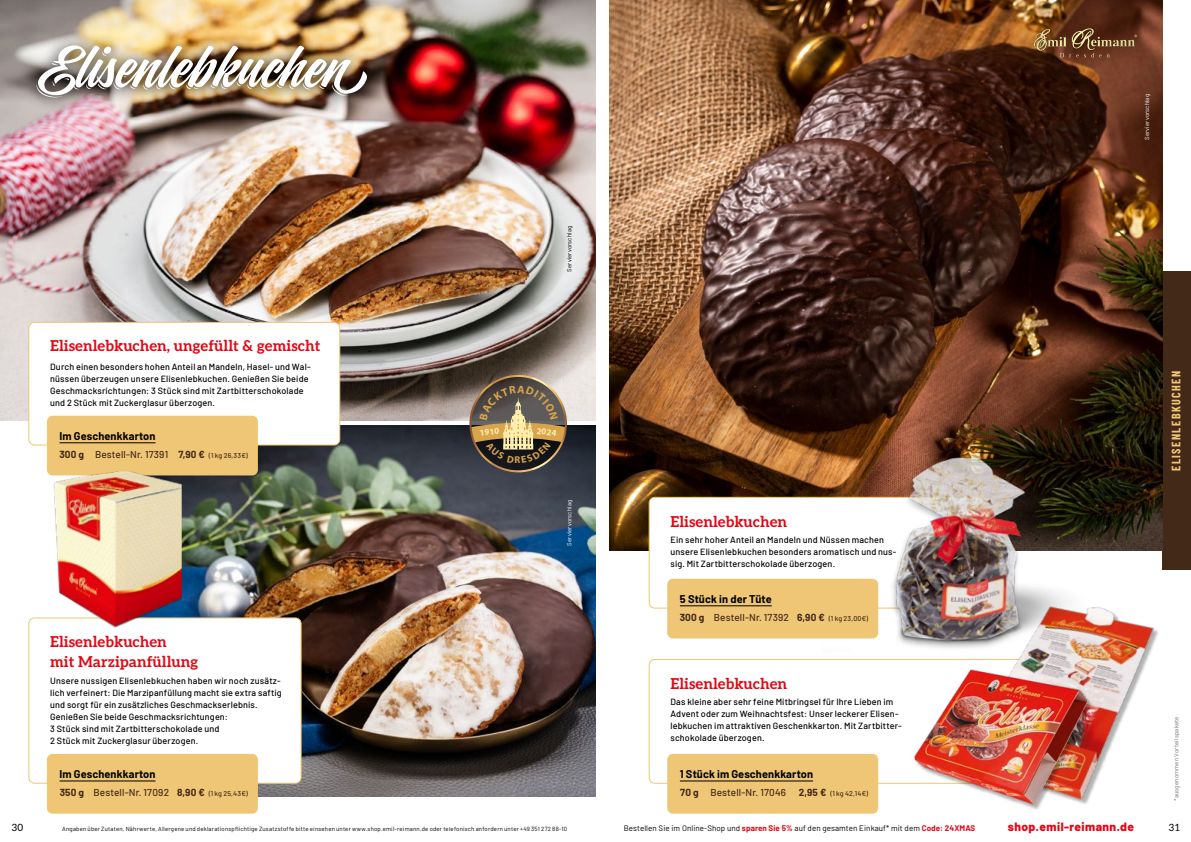
<style>
.page{position:relative;width:1191px;height:842px;background:#fff}
.page>*{position:absolute;margin:0;border:0;box-sizing:border-box;transform-origin:0 0}
.t1{font:55px "Indie Shade";color:#fff}
.t2{font:700 15px/20px "Aleo";color:#e30613}
.t3{font:800 12px "Barlow";letter-spacing:.04em;color:#e30613}
.t4{font:700 12px "Barlow Condensed";letter-spacing:.12em;color:#efc675}
.t5{font:700 11px "Barlow";letter-spacing:.01em;color:#000}
.t6{font:500 10px "Barlow";letter-spacing:.015em;color:#432918}
.t7{font:10px "Aleo";color:#000}
.t8{font:500 9px/12px "Barlow";letter-spacing:.02em;color:#000}
.t9{font:8px "Barlow";letter-spacing:.01em;color:#000}
.t10{font:500 7px "Barlow";color:#432918}
.t11{font:6px "Barlow";letter-spacing:.03em;color:#000}
.t12{font:6px "Barlow";letter-spacing:.02em;color:#fff}
.t13{font:6px "Barlow";letter-spacing:.035em;color:#706f6f}
.s1{font-weight:700}
.s2{font-size:7px}
.s3{font-weight:700;font-size:10px}
.s4{font-weight:700;color:#e30613}
</style>
<div class="page">
<div style="left:1162px;top:272px;width:29px;height:298px;background:#432918"></div>
<img style="left:609px;top:0;width:553px;height:551px">
<img style="left:0;top:0;width:595px;height:421px">
<img style="left:182px;top:426px;width:413px;height:371px">
<div style="left:667px;top:754px;width:211px;height:60px;background:#efc675;border-radius:6px"></div>
<hr style="left:680px;top:781px;width:133px;height:1px;background:#000">
<div style="left:29px;top:618px;width:272px;height:165px;background:#fff;border-radius:6px"></div>
<div style="left:28px;top:617px;width:273px;height:167px;border:1px solid #efc675;border-radius:6px"></div>
<div style="left:47px;top:754px;width:211px;height:60px;background:#efc675;border-radius:6px"></div>
<hr style="left:60px;top:781px;width:96px;height:1px;background:#000">
<div style="left:22px;top:31px;width:360px;height:82px;background:#000;opacity:.66"></div>
<svg style="left:470px;top:376px;width:96px;height:95px"></svg>
<img style="left:929px;top:624px;width:229px;height:165px">
<img style="left:909px;top:663px;width:182px;height:147px">
<div style="left:649px;top:497px;width:333px;height:111px;background:#fff;border-radius:6px"></div>
<div style="left:667px;top:579px;width:211px;height:59px;background:#efc675;border-radius:6px"></div>
<hr style="left:680px;top:606px;width:91px;height:1px;background:#000">
<div style="left:816px;top:456px;width:294px;height:203px;background:#000;opacity:.3"></div>
<img style="left:821px;top:432px;width:317px;height:220px">
<div style="left:29px;top:322px;width:311px;height:123px;background:#fff;border-radius:6px"></div>
<div style="left:28px;top:322px;width:312px;height:123px;border:1px solid #efc675;border-radius:6px"></div>
<div style="left:47px;top:416px;width:211px;height:59px;background:#efc675;border-radius:6px"></div>
<hr style="left:60px;top:443px;width:96px;height:1px;background:#000">
<img style="left:46px;top:471px;width:136px;height:157px">
<svg style="left:1033px;top:28px;width:102px;height:23px;background:#775132"></svg>
<svg style="left:470px;top:385px;width:96px;height:78px;background:#746752"></svg>
<h1 class="t1" style="left:50px;top:33px;width:337px">Elisenlebkuchen</h1>
<h2 class="t2" style="left:50px;top:335px;width:272px">Elisenlebkuchen, ungefüllt &amp; gemischt</h2>
<p class="t8" style="left:50px;top:360px;width:262px">Durch einen besonders hohen Anteil an Mandeln, Hasel- und Wal&shy;nüssen überzeugen unsere Elisenlebkuchen. Genießen Sie beide Geschmacksrichtungen: 3 Stück sind mit Zartbitterschokolade und 2 Stück mit Zuckerglasur überzogen.</p>
<p class="t5" style="left:60px;top:428px;width:97px">Im Geschenkkarton</p>
<p class="t6" style="left:59px;top:447px;width:190px"><span class="s1">300 g</span> Bestell-Nr. 17391 <span class="s1">7,90 €</span> <span class="s2">(1 kg 26,33€)</span></p>
<h2 class="t2" style="left:50px;top:630px;width:149px">Elisenlebkuchen<br>mit Marzipanfüllung</h2>
<p class="t8" style="left:50px;top:674px;width:233px">Unsere nussigen Elisenlebkuchen haben wir noch zusätz&shy;lich verfeinert: Die Marzipanfüllung macht sie extra saftig und sorgt für ein zusätzliches Geschmackserlebnis.<br>Genießen Sie beide Geschmacksrichtungen:<br>3 Stück sind mit Zartbitterschokolade und<br>2 Stück mit Zuckerglasur überzogen.</p>
<p class="t5" style="left:60px;top:766px;width:97px">Im Geschenkkarton</p>
<p class="t6" style="left:60px;top:785px;width:190px"><span class="s1">350 g</span> Bestell-Nr. 17092 <span class="s1">8,90 €</span> <span class="s2">(1 kg 25,43€)</span></p>
<p class="t11" style="left:565px;top:272px;width:47px;rotate:-90deg">Serviervorschlag</p>
<p class="t12" style="left:565px;top:546px;width:47px;rotate:-90deg">Serviervorschlag</p>
<h2 class="t2" style="left:670px;top:511px;width:118px">Elisenlebkuchen</h2>
<p class="t8" style="left:670px;top:533px;width:227px">Ein sehr hoher Anteil an Mandeln und Nüssen machen unsere Elisenlebkuchen besonders aromatisch und nus&shy;sig. Mit Zartbitterschokolade überzogen.</p>
<p class="t5" style="left:680px;top:591px;width:93px">5 Stück in der Tüte</p>
<p class="t6" style="left:679px;top:610px;width:190px"><span class="s1">300 g</span> Bestell-Nr. 17392 <span class="s1">6,90 €</span> <span class="s2">(1 kg 23,00€)</span></p>
<h2 class="t2" style="left:670px;top:673px;width:118px">Elisenlebkuchen</h2>
<p class="t8" style="left:670px;top:695px;width:233px">Das kleine aber sehr feine Mitbringsel für Ihre Lieben im Advent oder zum Weihnachtsfest: Unser leckerer Elisen&shy;lebkuchen im attraktiven Geschenkkarton. Mit Zartbitter&shy;schokolade überzogen.</p>
<p class="t5" style="left:680px;top:766px;width:135px">1 Stück im Geschenkkarton</p>
<p class="t6" style="left:680px;top:785px;width:107px"><span class="s1">70 g</span> Bestell-Nr. 17046</p>
<p class="t10" style="left:798px;top:789px;width:71px"><span class="s3">2,95 €</span> (1 kg 42,14€)</p>
<p class="t12" style="left:1142px;top:140px;width:47px;rotate:-90deg">Serviervorschlag</p>
<h3 class="t4" style="left:1167px;top:471px;width:102px;rotate:-90deg">ELISENLEBKUCHEN</h3>
<p class="t13" style="left:1172px;top:801px;width:86px;rotate:-90deg">*ausgenommen Vorteilspakete</p>
<p class="t7" style="left:11px;top:819px;width:13px">30</p>
<p class="t9" style="left:624px;top:822px;width:353px">Bestellen Sie im Online-Shop und <span class="s4">sparen Sie 5%</span> auf den gesamten Einkauf* mit dem <span class="s4">Code: 24XMAS</span></p>
<h3 class="t3" style="left:1007px;top:817px;width:128px">shop.emil-reimann.de</h3>
<p class="t7" style="left:1168px;top:819px;width:14px">31</p>
<p class="t11" style="left:62px;top:824px;width:506px">Angaben über Zutaten, Nährwerte, Allergene und deklarationspflichtige Zusatzstoffe bitte einsehen unter www.shop.emil-reimann.de oder telefonisch anfordern unter +49 351 272 88-10</p>
</div>
